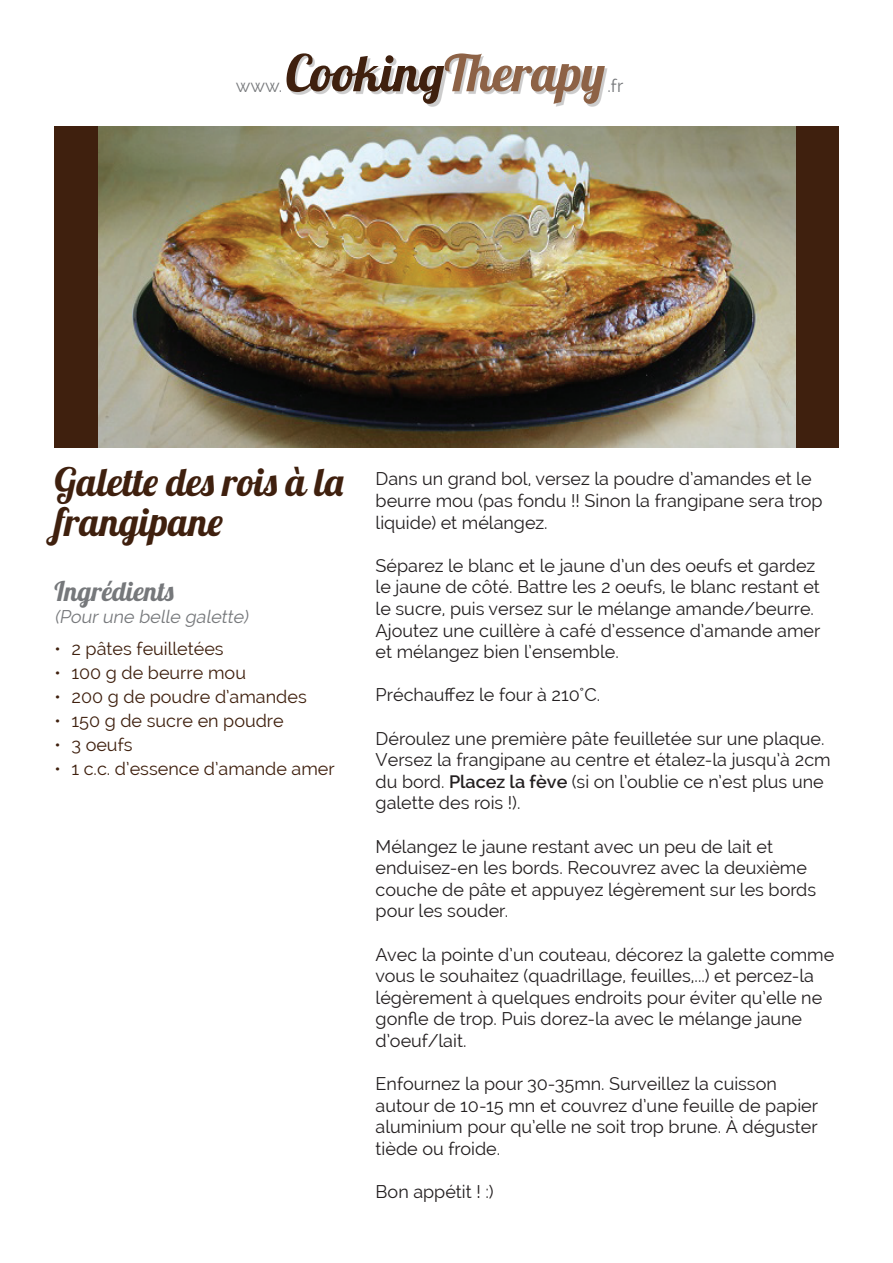
<style>
.page{position:relative;width:893px;height:1263px;background:#fff}
.page>*{position:absolute;margin:0;border:0;box-sizing:border-box;transform-origin:0 0}
.t1{font:39px/40.5px "Lobster 1.4";color:#3f200e}
.t2{font:27px "Lobster 1.4";color:#76787b}
.t3{font:18px/21.6px "Raleway";color:#231f20}
.t4{font:18px "Raleway";color:#3f200e}
.t5{font:italic 18px "Raleway";color:#76787b}
.t6{font:18px "Raleway";color:#76787b}
.s1{font-weight:600}
</style>
<div class="page">
<div style="left:54px;top:126px;width:784px;height:322px;background:#3f200e"></div>
<img style="left:99px;top:126px;width:696px;height:322px">
<div style="left:447px;top:56px;width:160px;height:50px;background:#231f20;opacity:.23"></div>
<div style="left:289px;top:56px;width:158px;height:50px;background:#231f20;opacity:.23"></div>
<svg style="left:286px;top:53px;width:319px;height:51px"></svg>
<p class="t6" style="left:236px;top:76px;width:48px">www.</p>
<p class="t6" style="left:607px;top:76px;width:17px">.fr</p>
<p class="t1" style="left:54px;top:461px;width:290px">Galette des rois à la frangipane</p>
<p class="t2" style="left:54px;top:574px;width:121px">Ingrédients</p>
<p class="t5" style="left:54px;top:606px;width:199px">(Pourune belle galette)</p>
<p class="t4" style="left:54px;top:638px;width:171px">• 2 pâtes feuilletées</p>
<p class="t4" style="left:54px;top:662px;width:193px">• 100 g de beurre mou</p>
<p class="t4" style="left:54px;top:686px;width:254px">• 200 g de poudre d’amandes</p>
<p class="t4" style="left:54px;top:710px;width:231px">• 150 g de sucre en poudre</p>
<p class="t4" style="left:54px;top:734px;width:80px">• 3 oeufs</p>
<p class="t4" style="left:54px;top:758px;width:282px">• 1 c.c. d’essence d’amande amer</p>
<p class="t3" style="left:376px;top:468px;width:448px">Dans un grand bol, versez la poudre d’amandes et le beurre mou (pas fondu !! Sinon la frangipane sera trop liquide) et mélangez.</p>
<p class="t3" style="left:376px;top:555px;width:446px">Séparez le blanc et le jaune d’un des oeufs et gardez le jaune de côté. Battre les 2 oeufs, le blanc restant et le sucre, puis versez sur le mélange amande/beurre.<br>Ajoutez une cuillère à café d’essence d’amande amer et mélangez bien l’ensemble.</p>
<p class="t3" style="left:376px;top:684px;width:226px">Préchauffez le four à 210°C.</p>
<p class="t3" style="left:376px;top:727px;width:457px">Déroulez une première pâte feuilletée sur une plaque.<br>Versez la frangipane au centre et étalez-la jusqu’à 2cm du bord. <span class="s1">Placez la fève</span> (si on l’oublie ce n’est plus une galette des rois !).</p>
<p class="t3" style="left:376px;top:835px;width:442px">Mélangez le jaune restant avec un peu de lait et enduisez-en les bords. Recouvrez avec la deuxième couche de pâte et appuyez légèrement sur les bords pour les souder.</p>
<p class="t3" style="left:376px;top:943px;width:460px">Avec la pointe d’un couteau, décorez la galette comme vous le souhaitez (quadrillage, feuilles,...) et percez-la légèrement à quelques endroits pour éviter qu’elle ne gonfle de trop. Puis dorez-la avec le mélange jaune d’oeuf/lait.</p>
<p class="t3" style="left:376px;top:1073px;width:444px">Enfournez la pour 30-35mn. Surveillez la cuisson autour de 10-15 mn et couvrez d’une feuille de papier aluminium pour qu’elle ne soit trop brune. À déguster tiède ou froide.</p>
<p class="t3" style="left:376px;top:1181px;width:120px">Bon appétit ! :)</p>
</div>
